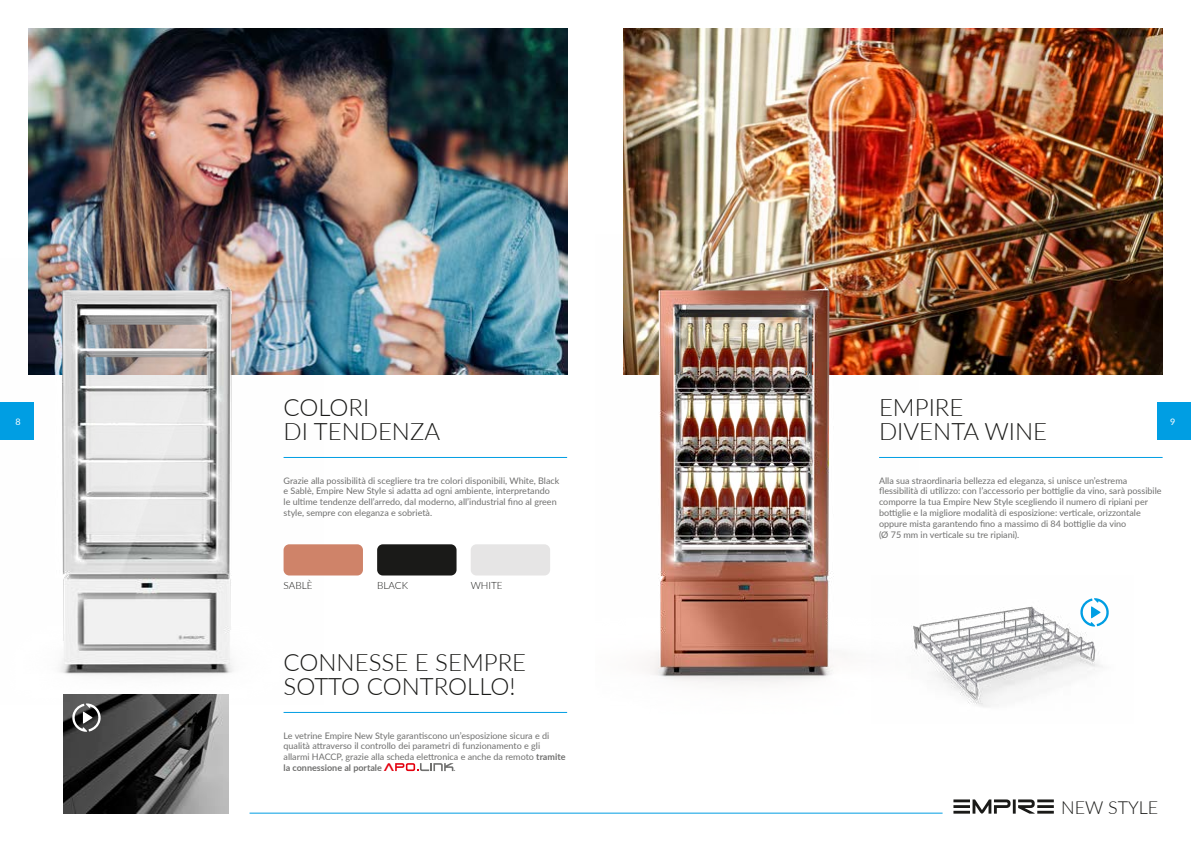
<style>
.page{position:relative;width:1191px;height:842px;background:#fff}
.page>*{position:absolute;margin:0;border:0;box-sizing:border-box;transform-origin:0 0}
.t1{font:300 24px/24px "Lato";color:#1a1a18}
.t2{font:300 18px "Lato";color:#1a1a18}
.t3{font:300 10px "Lato";color:#1a1a18}
.t4{font:9px/10.8px "Lato";color:#6f6f6e}
.t5{font:9px "Lato";color:#fff}
.s1{font-weight:700}
.s2{font-family:"Tele Marines";font-weight:700;font-size:13px;color:#e3000f}
</style>
<div class="page">
<hr style="left:249px;top:813px;width:693px;height:1px;background:#009ee3">
<img style="left:28px;top:28px;width:539px;height:346px">
<img style="left:624px;top:28px;width:538px;height:346px">
<img style="left:28px;top:258px;width:295px;height:447px">
<img style="left:623px;top:234px;width:295px;height:450px">
<svg style="left:953px;top:799px;width:100px;height:15px"></svg>
<hr style="left:283px;top:457px;width:284px;height:1px;background:#009ee3">
<hr style="left:879px;top:457px;width:283px;height:1px;background:#009ee3">
<hr style="left:283px;top:712px;width:284px;height:1px;background:#009ee3">
<div style="left:283px;top:544px;width:80px;height:31px;background:#cf8369;border-radius:6px"></div>
<div style="left:377px;top:544px;width:79px;height:31px;background:#1a1a18;border-radius:6px"></div>
<div style="left:471px;top:544px;width:79px;height:31px;background:#e6e5e5;border-radius:6px"></div>
<img style="left:871px;top:576px;width:232px;height:131px">
<img style="left:64px;top:694px;width:164px;height:120px">
<svg style="left:395px;top:763px;width:58px;height:8px"></svg>
<svg style="left:71px;top:703px;width:31px;height:29px"></svg>
<svg style="left:1079px;top:598px;width:30px;height:28px"></svg>
<div style="left:0;top:402px;width:34px;height:38px;background:#009ee3"></div>
<div style="left:1156px;top:402px;width:35px;height:38px;background:#009ee3"></div>
<h1 class="t1" style="left:283px;top:395px;width:158px">COLORI<br>DI TENDENZA</h1>
<h1 class="t1" style="left:879px;top:395px;width:170px">EMPIRE<br>DIVENTA WINE</h1>
<p class="t5" style="left:16px;top:415px;width:7px">8</p>
<p class="t5" style="left:1170px;top:415px;width:7px">9</p>
<p class="t4" style="left:283px;top:474px;width:277px">Grazie alla possibilità di scegliere tra tre colori disponibili, White, Black e Sablè, Empire New Style si adatta ad ogni ambiente, interpretando<br>le ultime tendenze dell’arredo, dal moderno, all’industrial fino al green style, sempre con eleganza e sobrietà.</p>
<p class="t4" style="left:879px;top:474px;width:284px">Alla sua straordinaria bellezza ed eleganza, si unisce un’estrema flessibilità di utilizzo: con l’accessorio per bottiglie da vino, sarà possibile comporre la tua Empire New Style scegliendo il numero di ripiani per bottiglie e la migliore modalità di esposizione: verticale, orizzontale oppure mista garantendo fino a massimo di 84 bottiglie da vino<br>(Ø 75 mm in verticale su tre ripiani).</p>
<p class="t3" style="left:283px;top:579px;width:30px">SABLÈ</p>
<p class="t3" style="left:377px;top:579px;width:32px">BLACK</p>
<p class="t3" style="left:471px;top:579px;width:33px">WHITE</p>
<h1 class="t1" style="left:283px;top:650px;width:244px">CONNESSE E SEMPRE<br>SOTTO CONTROLLO!</h1>
<p class="t4" style="left:283px;top:730px;width:283px">Le vetrine Empire New Style garantiscono un’esposizione sicura e di qualità attraverso il controllo dei parametri di funzionamento e gli allarmi HACCP, grazie alla scheda elettronica e anche da remoto <span class="s1">tramite la connessione al portale</span> <span class="s2">A</span></p>
<p class="t4" style="left:453px;top:762px;width:4px">.</p>
<h2 class="t2" style="left:1061px;top:795px;width:99px">NEW STYLE</h2>
</div>
